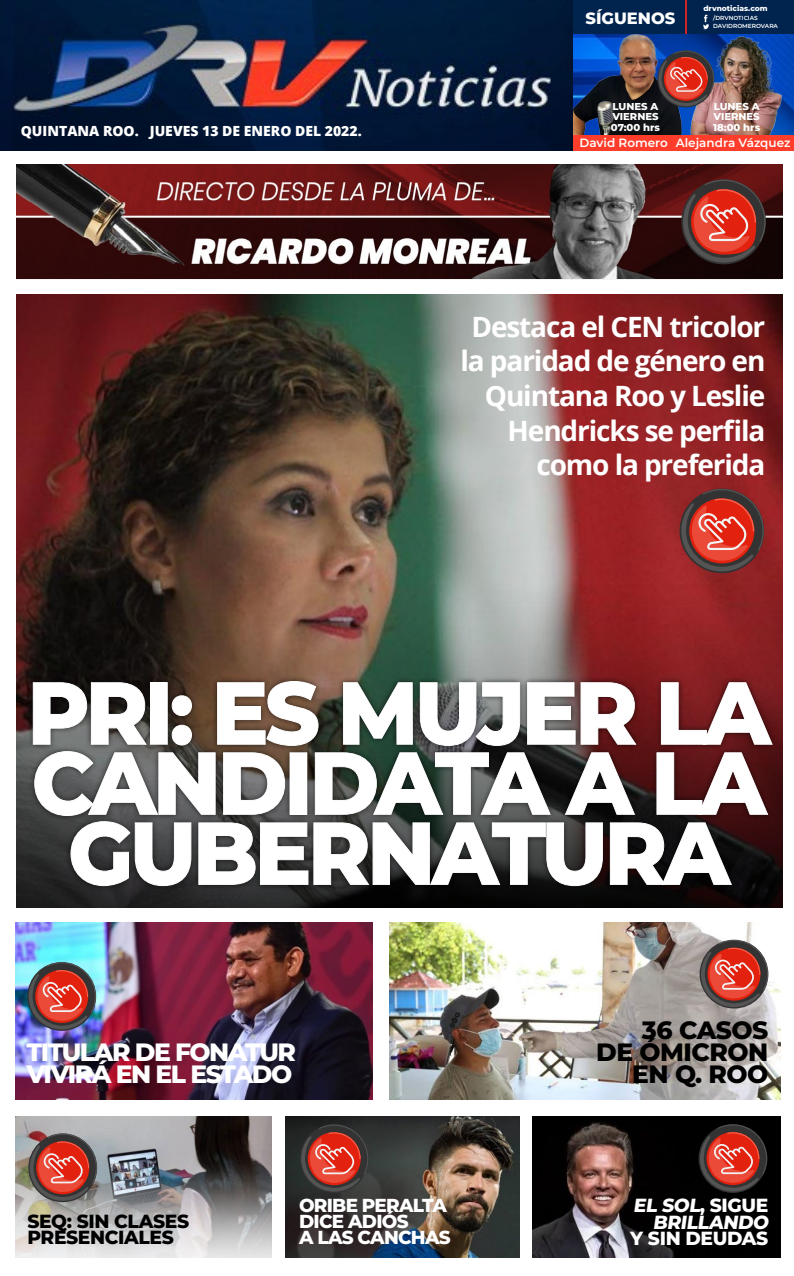
<style>
.page{position:relative;width:794px;height:1276px;background:#fff}
.page>*{position:absolute;margin:0;border:0;box-sizing:border-box;transform-origin:0 0}
.t1{font:800 87.8px "Montserrat";letter-spacing:-.04em;color:#fff;scale:.96 1}
.t2{font:700 28px/34.6px "Open Sans";letter-spacing:-.04em;color:#fff;text-align:right}
.t3{font:800 25px "Montserrat";letter-spacing:-.065em;color:#fff}
.t4{font:800 25px/22px "Montserrat";letter-spacing:-.02em;color:#000;text-align:right}
.t5{font:800 19px/16.2px "Montserrat";color:#fff}
.t6{font:800 19px "Montserrat";letter-spacing:-.02em;color:#000}
.t7{font:800 18.8px/16px "Montserrat";letter-spacing:-.04em;color:#fff}
.t8{font:800 16.3px "Montserrat";color:#fff}
.t9{font:800 14px "Open Sans";color:#fff}
.t10{font:600 12px "Montserrat";color:#fff}
.t11{font:800 10px/10.4px "Montserrat";color:#fff}
.t12{font:800 7.5px "Montserrat";color:#fff}
.t13{font:600 5.9px/7.7px "Montserrat";color:#fff}
</style>
<div class="page">
<img style="left:0;top:0;width:574px;height:150px">
<img style="left:716px;top:33px;width:74px;height:102px">
<img style="left:574px;top:33px;width:142px;height:102px">
<div style="left:574px;top:0;width:220px;height:33px;background:#01244e"></div>
<div style="left:574px;top:135px;width:220px;height:15px;background:#ff3d2a"></div>
<svg style="left:658px;top:51px;width:56px;height:55px;background:#8f4548"></svg>
<hr style="left:686px;top:0;width:1px;height:33px;background:#d2232a">
<svg style="left:703px;top:15px;width:6px;height:14px"></svg>
<img style="left:533px;top:1116px;width:247px;height:141px">
<img style="left:285px;top:1116px;width:234px;height:141px">
<img style="left:16px;top:1116px;width:255px;height:141px">
<img style="left:389px;top:923px;width:391px;height:176px">
<img style="left:16px;top:923px;width:357px;height:176px">
<svg style="left:701px;top:940px;width:67px;height:67px;background:#aa5c54"></svg>
<svg style="left:700px;top:1124px;width:67px;height:67px;background:#853830"></svg>
<svg style="left:301px;top:1124px;width:67px;height:67px;background:#8d4038"></svg>
<svg style="left:30px;top:1133px;width:67px;height:67px;background:#a3534b"></svg>
<svg style="left:29px;top:962px;width:67px;height:67px;background:#9a5959"></svg>
<img style="left:16px;top:295px;width:766px;height:281px">
<img style="left:16px;top:576px;width:766px;height:331px">
<div style="left:27px;top:675px;width:751px;height:216px;background:#000;opacity:.75"></div>
<svg style="left:33px;top:681px;width:739px;height:205px;background:#3b3331"></svg>
<svg style="left:681px;top:489px;width:82px;height:82px;background:#a13e37"></svg>
<img style="left:16px;top:165px;width:766px;height:113px">
<svg style="left:683px;top:180px;width:82px;height:83px;background:#933a31"></svg>
<p class="t9" style="left:21px;top:120px;width:234px">QUINTANA ROO. JUEVES 13 DE ENERO</p>
<p class="t9" style="left:295px;top:120px;width:68px">DEL 2022.</p>
<p class="t8" style="left:585px;top:6px;width:42px">SÍGUEN</p>
<p class="t8" style="left:651px;top:6px;width:24px">OS</p>
<p class="t12" style="left:703px;top:2px;width:66px">DRVNOTICIAS.COM</p>
<p class="t13" style="left:713px;top:14px;width:66px">/DRVNOTICIAS<br>DAVIDROMEROVARA</p>
<p class="t11" style="left:611px;top:100px;width:51px">LUNES A<br>VIERNES<br>07:00 HRS</p>
<p class="t11" style="left:713px;top:100px;width:49px;text-align:justify">LUNES A VIERNES 18:00 HRS</p>
<p class="t10" style="left:579px;top:134px;width:212px">David Romero Alejandra Vázquez</p>
<p class="t2" style="left:460px;top:308px;width:306px">Destaca el CEN tricolor la paridad de género en<br>Quintana Roo y Leslie<br>Hendricks se perfila como la preferida</p>
<h1 class="t1" style="left:27px;top:648px;width:713px">PRI: ES MUJER LA</h1>
<h1 class="t1" style="left:32px;top:719px;width:704px">CAN DIDATA A LA</h1>
<h1 class="t1" style="left:68px;top:789px;width:258px">GUBERNA</h1>
<h1 class="t1" style="left:492px;top:789px;width:117px">TURA</h1>
<p class="t3" style="left:26px;top:1034px;width:54px">TITULAR</p>
<p class="t3" style="left:135px;top:1034px;width:143px">DE FONATUR</p>
<p class="t3" style="left:26px;top:1056px;width:15px">VIVIR</p>
<p class="t3" style="left:92px;top:1056px;width:202px">Á EN EL ESTADO</p>
<p class="t4" style="left:596px;top:1017px;width:174px">36 CASOS<br>DE ÓMICRON<br>EN Q. ROO</p>
<p class="t6" style="left:27px;top:1207px;width:61px">SEQ: SIN</p>
<p class="t6" style="left:114px;top:1207px;width:27px">CLASES</p>
<p class="t6" style="left:27px;top:1223px;width:14px">PRESEN</p>
<p class="t6" style="left:105px;top:1223px;width:26px">CIALES</p>
<p class="t7" style="left:299px;top:1196px;width:89px">ORI BE PERAL</p>
<p class="t7" style="left:422px;top:1196px;width:23px">TA</p>
<p class="t7" style="left:299px;top:1212px;width:109px">DICE ADIÓS<br>A LAS</p>
<p class="t7" style="left:357px;top:1228px;width:82px">CAN CHAS</p>
<p class="t5" style="left:653px;top:1196px;width:103px;text-indent:-20px">EL SOL, SI GUE<br>BRILLAN</p>
<p class="t5" style="left:737px;top:1212px;width:36px">DO</p>
<p class="t5" style="left:630px;top:1229px;width:30px">Y SIN</p>
<p class="t5" style="left:685px;top:1229px;width:71px">DEU DAS</p>
</div>
